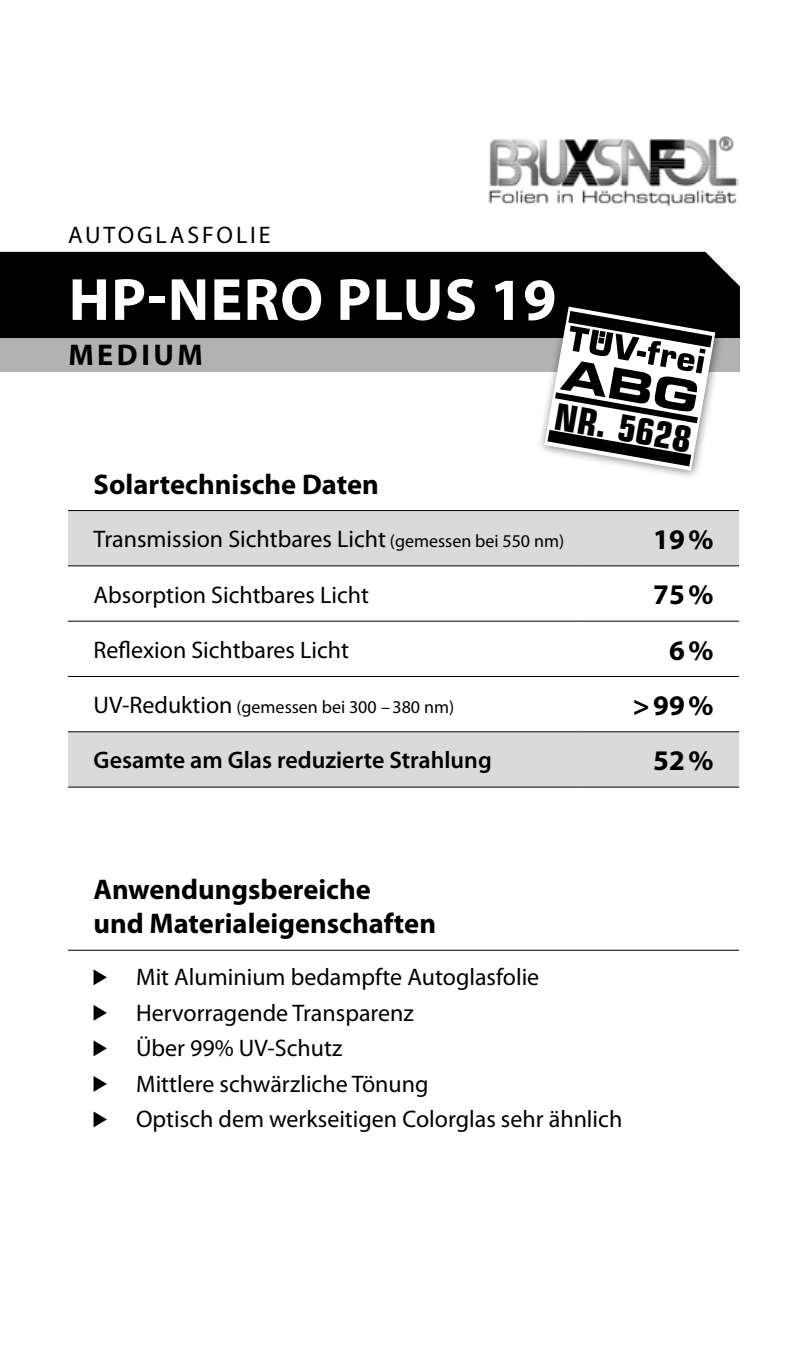
<style>
.page{position:relative;width:808px;height:1370px;background:#fff}
.page>*{position:absolute;margin:0;border:0;box-sizing:border-box;transform-origin:0 0}
.t1{font:700 60px "Myriad Pro";letter-spacing:.02em;color:#fff}
.t2{font:700 condensed 37.2px "Eurostile";color:#000}
.t3{font:700 30px "Myriad Pro";color:#000}
.t4{font:700 28.5px/34.2px "Myriad Pro";color:#000}
.t5{font:24px/35.4px "Myriad Pro";color:#000}
.t6{font:600 24px "Myriad Pro";color:#000}
.t7{font:24px "Myriad Pro";letter-spacing:.12em;color:#000}
.t8{font:18px "Myriad Pro";color:#000}
.s1{font-size:18px}
.s2{font-size:24px}
</style>
<div class="page">
<img style="left:488px;top:136px;width:250px;height:69px">
<div style="left:0;top:252px;width:740px;height:86px;background:#000"></div>
<div style="left:0;top:338px;width:740px;height:33px;background:#b3b2b2"></div>
<div style="left:537px;top:299px;width:188px;height:182px;background:#000;opacity:.5"></div>
<svg style="left:544px;top:306px;width:171px;height:164px"></svg>
<svg style="left:68px;top:511px;width:671px;height:275px;fill:#dadada"></svg>
<svg style="left:68px;top:566px;width:671px;height:110px"></svg>
<hr style="left:68px;top:565px;width:516px;height:1px;background:#000">
<hr style="left:584px;top:565px;width:155px;height:1px;background:#000">
<hr style="left:68px;top:620px;width:516px;height:1px;background:#000">
<hr style="left:584px;top:620px;width:155px;height:1px;background:#000">
<hr style="left:68px;top:676px;width:516px;height:1px;background:#000">
<hr style="left:584px;top:676px;width:155px;height:1px;background:#000">
<hr style="left:68px;top:731px;width:516px;height:1px;background:#000">
<hr style="left:584px;top:731px;width:155px;height:1px;background:#000">
<hr style="left:68px;top:786px;width:516px;height:1px;background:#000">
<hr style="left:584px;top:786px;width:155px;height:1px;background:#000">
<hr style="left:68px;top:510px;width:516px;height:1px;background:#000">
<hr style="left:584px;top:510px;width:155px;height:1px;background:#000">
<hr style="left:68px;top:949px;width:671px;height:1px;background:#000">
<svg style="left:94px;top:969px;width:13px;height:16px"></svg>
<svg style="left:94px;top:1005px;width:13px;height:15px"></svg>
<svg style="left:94px;top:1040px;width:13px;height:16px"></svg>
<svg style="left:94px;top:1076px;width:13px;height:15px"></svg>
<svg style="left:94px;top:1111px;width:13px;height:16px"></svg>
<p class="t7" style="left:68px;top:220px;width:204px">Autoglasfolie</p>
<h1 class="t1" style="left:69px;top:260px;width:489px">HP-NERO Plus 19</h1>
<p class="t3" style="left:68px;top:335px;width:133px">Medium</p>
<h2 class="t2" style="left:559px;top:393px;width:140px;rotate:10deg">NR. 5628</h2>
<p class="t4" style="left:94px;top:466px;width:287px">Solartechnische Daten</p>
<p class="t5" style="left:94px;top:521px;width:472px">Transmission Sichtbares Licht <span class="s1">(gemessen bei 550 nm)</span></p>
<p class="t4" style="left:653px;top:521px;width:62px">19%</p>
<p class="t5" style="left:94px;top:576px;width:277px">Absorption Sichtbares Licht</p>
<p class="t4" style="left:653px;top:576px;width:62px">75%</p>
<p class="t5" style="left:94px;top:631px;width:257px">Reflexion Sichtbares Licht</p>
<p class="t4" style="left:669px;top:631px;width:46px">6%</p>
<p class="t8" style="left:94px;top:696px;width:362px"><span class="s2">UV-Reduktion</span> (gemessen bei 300 –380 nm)</p>
<p class="t4" style="left:633px;top:687px;width:82px">&gt;99%</p>
<p class="t6" style="left:94px;top:745px;width:400px">Gesamte am Glas reduzierte Strahlung</p>
<p class="t4" style="left:653px;top:742px;width:62px">52%</p>
<p class="t4" style="left:94px;top:871px;width:344px">Anwendungsbereiche<br>und Materialeigenschaften</p>
<p class="t5" style="left:136px;top:959px;width:488px">Mit Aluminium bedampfte Autoglasfolie Hervorragende Transparenz<br>Über 99% UV-Schutz<br>Mittlere schwärzliche Tönung<br>Optisch dem werkseitigen Colorglas sehr ähnlich</p>
</div>
